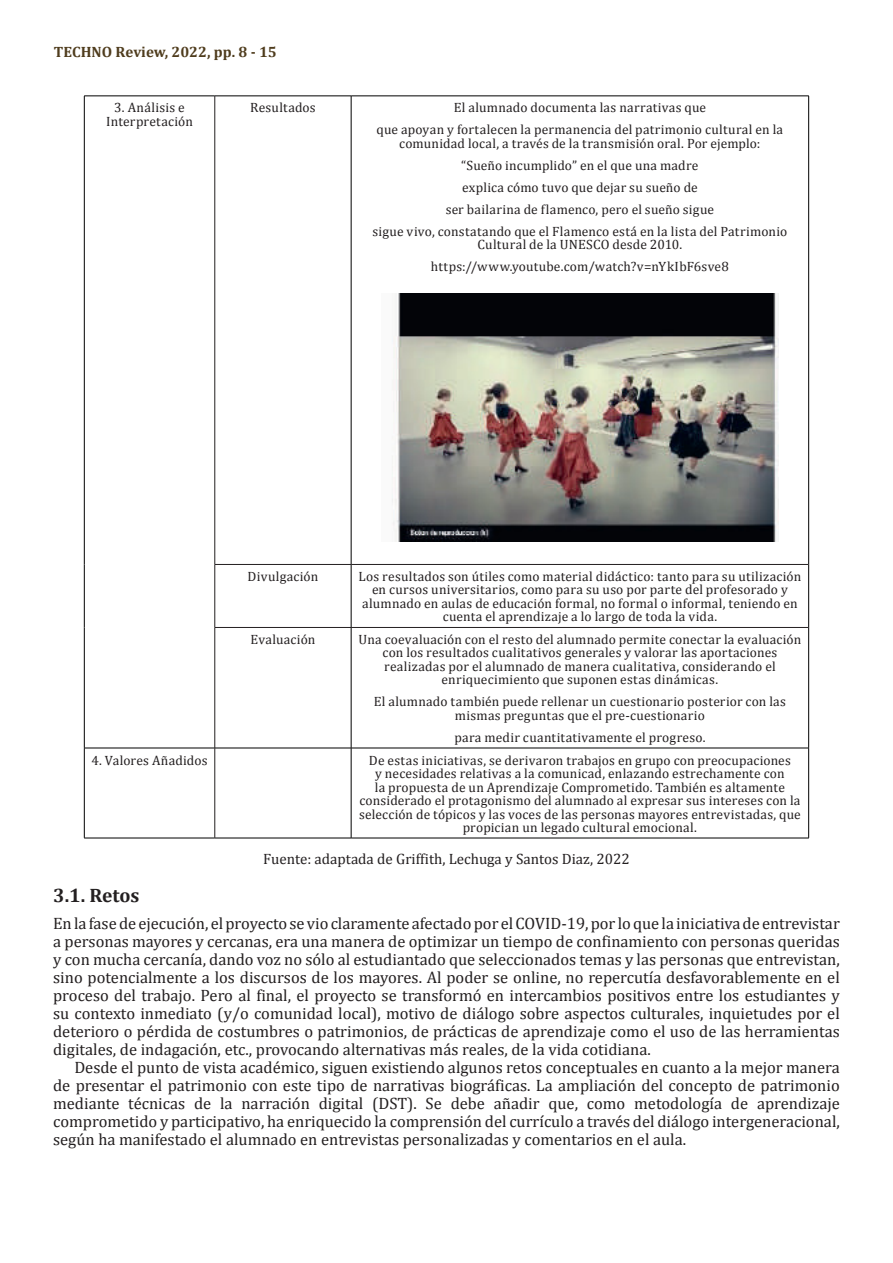
<style>
.page{position:relative;width:893px;height:1263px;background:#fff}
.page>*{position:absolute;margin:0;border:0;box-sizing:border-box;transform-origin:0 0}
.Titulo_2{font:700 19.5px "Cambria";letter-spacing:-.005em;color:#231f20}
.Parrafo-Arranque{font:16.5px/18px "Cambria";color:#231f20;text-align:justify}
.Parrafos-siguientes{font:16.5px/18px "Cambria";color:#231f20;text-align:justify}
.Fuente-Tablas{font:15px "Cambria";color:#231f20}
.t1{font:700 15px "Cambria";color:#4f3c1d}
.Titulo-Tablas{font:13.5px/13.5px "Cambria";letter-spacing:.015em;color:#231f20;text-align:center}
</style>
<div class="page">
<hr style="left:84px;top:96px;width:131px;height:1px;background:#000">
<hr style="left:84px;top:96px;width:1px;height:468px;background:#000">
<hr style="left:84px;top:564px;width:1px;height:63px;background:#000">
<hr style="left:84px;top:627px;width:1px;height:121px;background:#000">
<hr style="left:215px;top:96px;width:136px;height:1px;background:#000">
<hr style="left:351px;top:96px;width:458px;height:1px;background:#000">
<hr style="left:351px;top:96px;width:1px;height:468px;background:#000">
<hr style="left:808px;top:96px;width:1px;height:468px;background:#000">
<hr style="left:351px;top:565px;width:1px;height:62px;background:#000">
<hr style="left:808px;top:564px;width:1px;height:63px;background:#000">
<hr style="left:215px;top:96px;width:1px;height:468px;background:#231f20">
<hr style="left:215px;top:564px;width:136px;height:1px;background:#231f20">
<hr style="left:215px;top:565px;width:1px;height:62px;background:#231f20">
<hr style="left:351px;top:564px;width:457px;height:1px;background:#231f20">
<hr style="left:215px;top:627px;width:136px;height:1px;background:#231f20">
<hr style="left:215px;top:628px;width:1px;height:120px;background:#231f20">
<hr style="left:351px;top:627px;width:457px;height:1px;background:#231f20">
<hr style="left:351px;top:628px;width:1px;height:120px;background:#000">
<hr style="left:808px;top:627px;width:1px;height:121px;background:#000">
<hr style="left:84px;top:748px;width:131px;height:1px;background:#000">
<hr style="left:84px;top:748px;width:1px;height:90px;background:#000">
<hr style="left:215px;top:748px;width:136px;height:1px;background:#000">
<hr style="left:351px;top:748px;width:458px;height:1px;background:#000">
<hr style="left:351px;top:748px;width:1px;height:90px;background:#000">
<hr style="left:808px;top:748px;width:1px;height:90px;background:#000">
<hr style="left:84px;top:838px;width:131px;height:1px;background:#000">
<hr style="left:215px;top:838px;width:136px;height:1px;background:#000">
<hr style="left:351px;top:838px;width:458px;height:1px;background:#000">
<hr style="left:215px;top:748px;width:1px;height:90px;background:#231f20">
<img style="left:392px;top:293px;width:386px;height:248px">
<p class="t1" style="left:54px;top:41px;width:224px">TECHNO Review, 2022, pp. 8 - 15</p>
<p class="Titulo-Tablas" style="left:106px;top:101px;width:88px">3. Análisis e<br>Interpretación</p>
<p class="Titulo-Tablas" style="left:250px;top:101px;width:67px">Resultados</p>
<p class="Titulo-Tablas" style="left:454px;top:101px;width:254px">El alumnado documenta las narrativas que</p>
<p class="Titulo-Tablas" style="left:377px;top:123px;width:408px">que apoyan y fortalecen la permanencia del patrimonio cultural en la comunidad local, a través de la transmisión oral. Por ejemplo:</p>
<p class="Titulo-Tablas" style="left:461px;top:159px;width:239px">“Sueño incumplido” en el que una madre</p>
<p class="Titulo-Tablas" style="left:462px;top:181px;width:237px">explica cómo tuvo que dejar su sueño de</p>
<p class="Titulo-Tablas" style="left:446px;top:203px;width:270px">ser bailarina de flamenco, pero el sueño sigue</p>
<p class="Titulo-Tablas" style="left:372px;top:225px;width:416px">sigue vivo, constatando que el Flamenco está en la lista del Patrimonio<br>Cultural de la UNESCO desde 2010.</p>
<p class="Titulo-Tablas" style="left:431px;top:260px;width:300px">https://www.youtube.com/watch?v=nYkIbF6sve8</p>
<p class="Titulo-Tablas" style="left:248px;top:570px;width:72px">Divulgación</p>
<p class="Titulo-Tablas" style="left:359px;top:570px;width:444px">Los resultados son útiles como material didáctico: tanto para su utilización en cursos universitarios, como para su uso por parte del profesorado y alumnado en aulas de educación formal, no formal o informal, teniendo en cuenta el aprendizaje a lo largo de toda la vida.</p>
<p class="Titulo-Tablas" style="left:251px;top:633px;width:66px">Evaluación</p>
<p class="Titulo-Tablas" style="left:359px;top:633px;width:444px">Una coevaluación con el resto del alumnado permite conectar la evaluación con los resultados cualitativos generales y valorar las aportaciones realizadas por el alumnado de manera cualitativa, considerando el enriquecimiento que suponen estas dinámicas.</p>
<p class="Titulo-Tablas" style="left:374px;top:695px;width:414px">El alumnado también puede rellenar un cuestionario posterior con las mismas preguntas que el pre-cuestionario</p>
<p class="Titulo-Tablas" style="left:454px;top:731px;width:253px">para medir cuantitativamente el progreso.</p>
<p class="Titulo-Tablas" style="left:91px;top:753px;width:118px">4. Valores Añadidos</p>
<p class="Titulo-Tablas" style="left:359px;top:753px;width:443px">De estas iniciativas, se derivaron trabajos en grupo con preocupaciones<br>y necesidades relativas a la comunicad, enlazando estrechamente con<br>la propuesta de un Aprendizaje Comprometido. También es altamente considerado el protagonismo del alumnado al expresar sus intereses con la selección de tópicos y las voces de las personas mayores entrevistadas, que propician un legado cultural emocional.</p>
<p class="Fuente-Tablas" style="left:263px;top:850px;width:368px">Fuente: adaptada de Griffith, Lechuga y Santos Diaz, 2022</p>
<p class="Titulo_2" style="left:53px;top:882px;width:88px">3.1. Retos</p>
<p class="Parrafo-Arranque" style="left:53px;top:914px;width:788px">En la fase de ejecución, el proyecto se vio claramente afectado por el COVID-19, por lo que la iniciativa de entrevistar a personas mayores y cercanas, era una manera de optimizar un tiempo de confinamiento con personas queridas y con mucha cercanía, dando voz no sólo al estudiantado que seleccionados temas y las personas que entrevistan, sino potencialmente a los discursos de los mayores. Al poder se online, no repercutía desfavorablemente en el proceso del trabajo. Pero al final, el proyecto se transformó en intercambios positivos entre los estudiantes y su contexto inmediato (y/o comunidad local), motivo de diálogo sobre aspectos culturales, inquietudes por el deterioro o pérdida de costumbres o patrimonios, de prácticas de aprendizaje como el uso de las herramientas digitales, de indagación, etc., provocando alternativas más reales, de la vida cotidiana.</p>
<p class="Parrafos-siguientes" style="left:53px;top:1058px;width:788px;text-indent:21px">Desde el punto de vista académico, siguen existiendo algunos retos conceptuales en cuanto a la mejor manera de presentar el patrimonio con este tipo de narrativas biográficas. La ampliación del concepto de patrimonio mediante técnicas de la narración digital (DST). Se debe añadir que, como metodología de aprendizaje comprometido y participativo, ha enriquecido la comprensión del currículo a través del diálogo intergeneracional, según ha manifestado el alumnado en entrevistas personalizadas y comentarios en el aula.</p>
</div>
